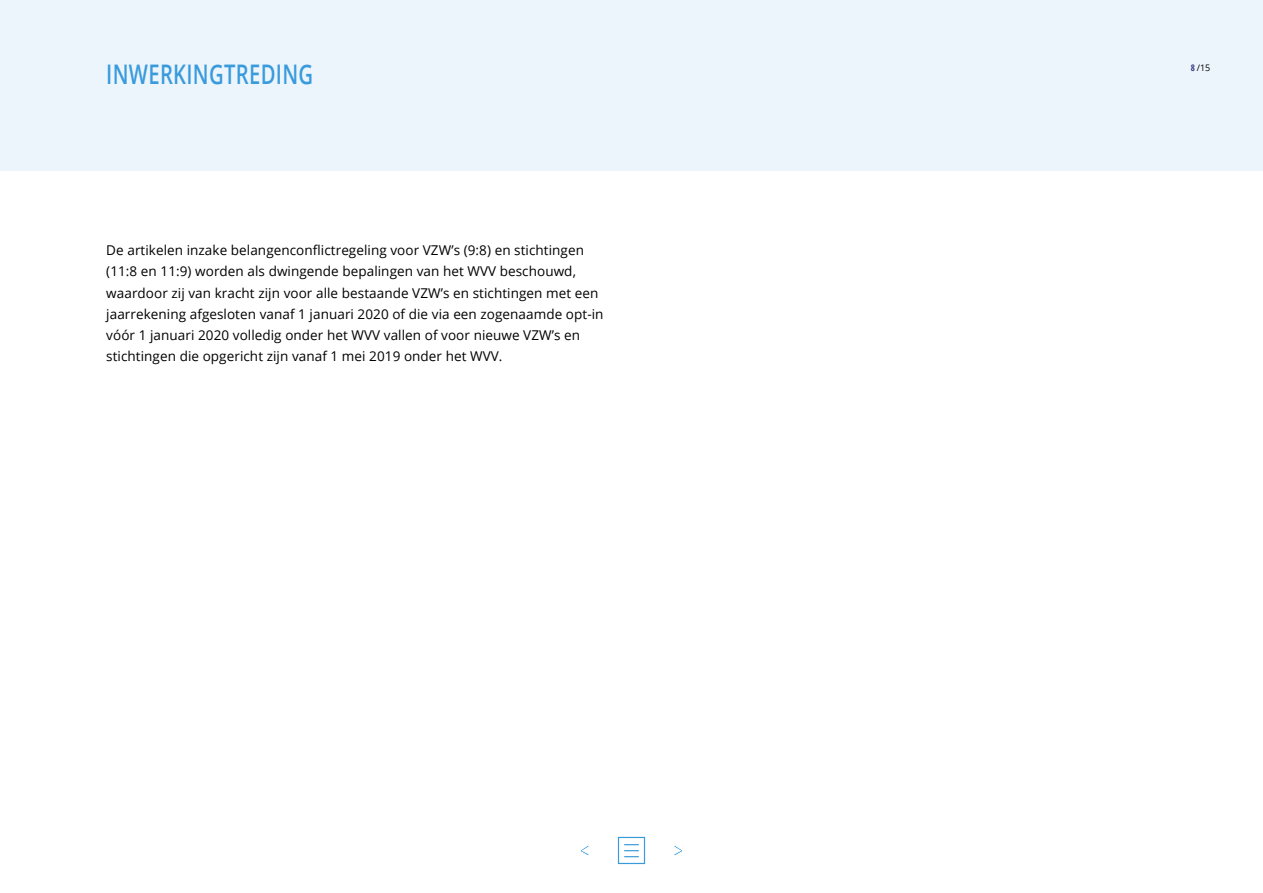
<style>
.page{position:relative;width:1263px;height:893px;background:#fff}
.page>*{position:absolute;margin:0;border:0;box-sizing:border-box;transform-origin:0 0}
.t1{font:600 27px "Open Sans";letter-spacing:.015em;color:#3a9bdc;scale:.75 1}
.t2{font:13.5px/21.3px "Open Sans";letter-spacing:.005em;color:#000}
.t3{font:9px "Open Sans";color:#000}
.s1{font-family:"Open Sans Condensed";font-weight:700;color:#3a3e84}
</style>
<div class="page">
<div style="left:0;top:0;width:1263px;height:170px;background:#edf5fc"></div>
<svg style="left:617px;top:836px;width:29px;height:29px"></svg>
<svg style="left:581px;top:845px;width:8px;height:11px"></svg>
<svg style="left:674px;top:845px;width:8px;height:11px"></svg>
<h1 class="t1" style="left:106px;top:56px;width:277px">INWERKINGTREDING</h1>
<p class="t2" style="left:106px;top:239px;width:499px">De artikelen inzake belangenconflictregeling voor VZW’s (9:8) en stichtingen (11:8 en 11:9) worden als dwingende bepalingen van het WVV beschouwd, waardoor zij van kracht zijn voor alle bestaande VZW’s en stichtingen met een jaarrekening afgesloten vanaf 1 januari 2020 of die via een zogenaamde opt-in vóór 1 januari 2020 volledig onder het WVV vallen of voor nieuwe VZW’s en stichtingen die opgericht zijn vanaf 1 mei 2019 onder het WVV.</p>
<p class="t3" style="left:1191px;top:61px;width:21px"><span class="s1">8</span> /15</p>
</div>
